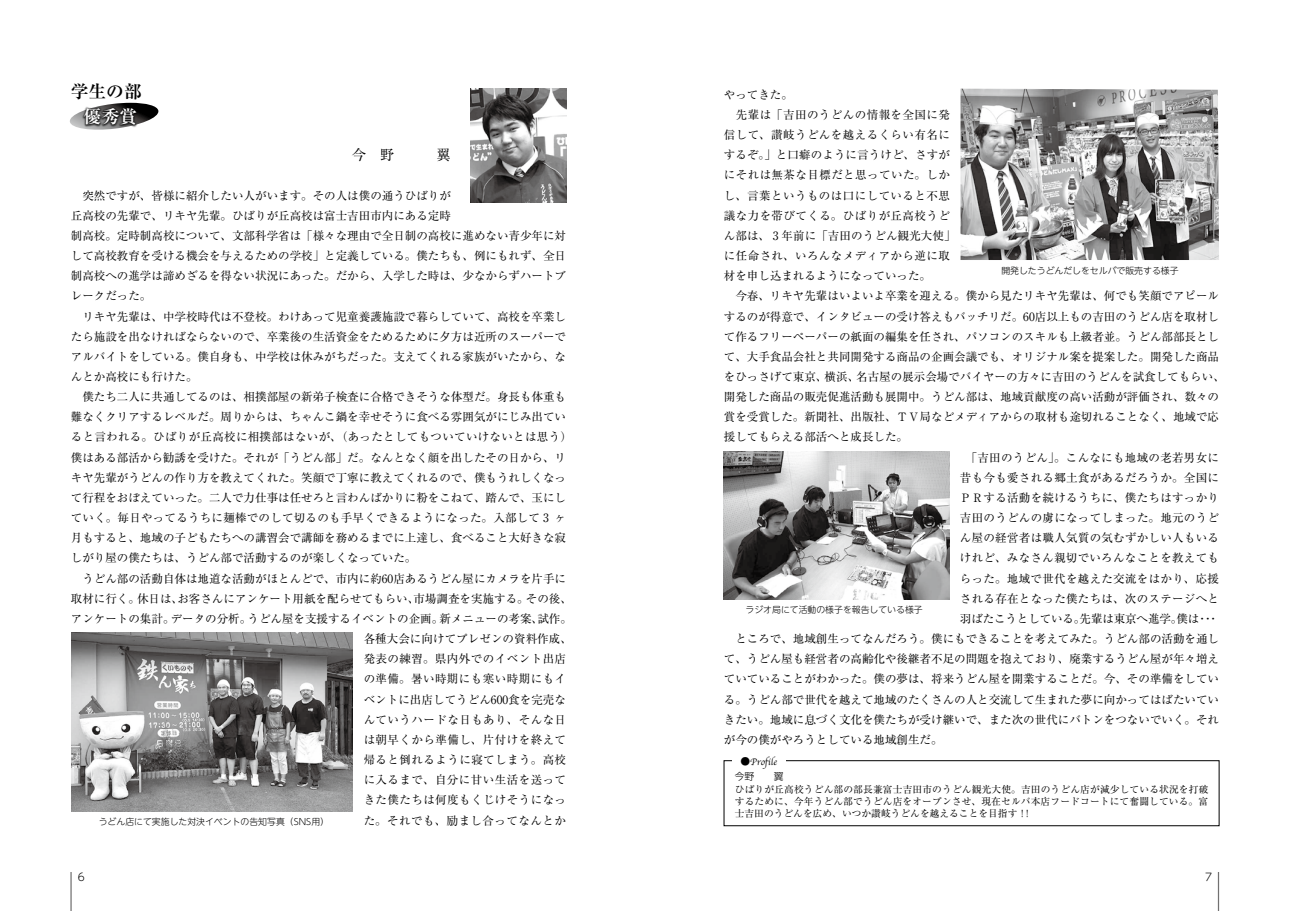
<style>
.page{position:relative;width:1290px;height:911px;background:#fff}
.page>*{position:absolute;margin:0;border:0;box-sizing:border-box;transform-origin:0 0}
.t1{font:700 17.75px "Ryumin Pro";color:#000}
.t2{font:700 17.75px "Ryumin Pro";color:#fff}
.t3{font:11.5px "Ryumin Pro";color:#000}
.t4{font:11.5px "Ryumin Pro";letter-spacing:.025em;color:#000}
.t5{font:11.5px "Ryumin Pro";letter-spacing:.035em;color:#000}
.t6{font:11.5px "Ryumin Pro";letter-spacing:.04em;color:#000}
.t7{font:11.5px "Ryumin Pro";letter-spacing:.02em;color:#000}
.t8{font:300 10.62px "UD Shin M Go Pro";color:#000}
.t9{font:9.75px/12.4px "Ryumin Pro";color:#000;text-align:justify}
.t10{font:9.75px "Apple Chancery";color:#000}
.t11{font:300 9.75px "UD Shin Go Pr 6";color:#000}
.t12{font:300 8.88px "UD Shin M Go Pro";color:#000}
.s1{font-family:"Koz Min Pro"}
</style>
<div class="page">
<div style="left:724px;top:760px;width:495px;height:66px;border:1px solid #000"></div>
<div style="left:732px;top:756px;width:53px;height:10px;background:#fff"></div>
<img style="left:471px;top:89px;width:95px;height:113px">
<img style="left:71px;top:632px;width:282px;height:179px">
<img style="left:960px;top:89px;width:259px;height:171px">
<img style="left:724px;top:452px;width:225px;height:147px">
<svg style="left:70px;top:103px;width:89px;height:27px"></svg>
<div style="left:82px;top:106px;width:57px;height:21px;background:#000;opacity:.75"></div>
<hr style="left:70px;top:872px;width:2px;height:39px;background:#727171">
<hr style="left:1218px;top:872px;width:1px;height:39px;background:#727171">
<h1 class="t1" style="left:71px;top:77px;width:72px">学生の部</h1>
<h1 class="t2" style="left:84px;top:103px;width:55px">優秀賞</h1>
<p class="t3" style="left:71px;top:186px;width:382px">　突然ですが、皆様に紹介したい人がいます。その人は僕の通うひばりが</p>
<p class="t3" style="left:71px;top:206px;width:382px">丘高校の先輩で、リキヤ先輩。ひばりが丘高校は富士吉田市内にある定時</p>
<p class="t3" style="left:71px;top:226px;width:497px">制高校。定時制高校について、文部科学省は「様々な理由で全日制の高校に進めない青少年に対</p>
<p class="t3" style="left:71px;top:247px;width:497px">して高校教育を受ける機会を与えるための学校」と定義している。僕たちも、例にもれず、全日</p>
<p class="t3" style="left:71px;top:267px;width:497px">制高校への進学は諦めざるを得ない状況にあった。だから、入学した時は、少なからずハートブ</p>
<p class="t3" style="left:71px;top:287px;width:82px">レークだった。</p>
<p class="t3" style="left:71px;top:307px;width:497px">　リキヤ先輩は、中学校時代は不登校。わけあって児童養護施設で暮らしていて、高校を卒業し</p>
<p class="t3" style="left:71px;top:327px;width:497px">たら施設を出なければならないので、卒業後の生活資金をためるために夕方は近所のスーパーで</p>
<p class="t3" style="left:71px;top:347px;width:497px">アルバイトをしている。僕自身も、中学校は休みがちだった。支えてくれる家族がいたから、な</p>
<p class="t3" style="left:71px;top:368px;width:128px">んとか高校にも行けた。</p>
<p class="t3" style="left:71px;top:388px;width:497px">　僕たち二人に共通してるのは、相撲部屋の新弟子検査に合格できそうな体型だ。身長も体重も</p>
<p class="t3" style="left:71px;top:408px;width:497px">難なくクリアするレベルだ。周りからは、ちゃんこ鍋を幸せそうに食べる雰囲気がにじみ出てい</p>
<p class="t4" style="left:71px;top:428px;width:503px">ると言われる。ひばりが丘高校に相撲部はないが、（あったとしてもついていけないとは思う）</p>
<p class="t3" style="left:71px;top:448px;width:497px">僕はある部活から勧誘を受けた。それが「うどん部」だ。なんとなく顔を出したその日から、リ</p>
<p class="t3" style="left:71px;top:468px;width:497px">キヤ先輩がうどんの作り方を教えてくれた。笑顔で丁寧に教えてくれるので、僕もうれしくなっ</p>
<p class="t3" style="left:71px;top:488px;width:497px">て行程をおぼえていった。二人で力仕事は任せろと言わんばかりに粉をこねて、踏んで、玉にし</p>
<p class="t7" style="left:71px;top:509px;width:497px">ていく。毎日やってるうちに麺棒でのして切るのも手早くできるようになった。入部して 3 ヶ</p>
<p class="t3" style="left:71px;top:529px;width:497px">月もすると、地域の子どもたちへの講習会で講師を務めるまでに上達し、食べること大好きな寂</p>
<p class="t3" style="left:71px;top:549px;width:347px">しがり屋の僕たちは、うどん部で活動するのが楽しくなっていた。</p>
<p class="t3" style="left:71px;top:569px;width:497px">　うどん部の活動自体は地道な活動がほとんどで、市内に約60店あるうどん屋にカメラを片手に</p>
<p class="t3" style="left:71px;top:589px;width:502px">取材に行く。休日は、お客さんにアンケート用紙を配らせてもらい、市場調査を実施する。その後、</p>
<p class="t3" style="left:71px;top:609px;width:502px">アンケートの集計。データの分析。うどん屋を支援するイベントの企画。新メニューの考案、試作。</p>
<p class="t3" style="left:364px;top:629px;width:210px">各種大会に向けてプレゼンの資料作成、</p>
<p class="t6" style="left:364px;top:650px;width:204px">発表の練習。県内外でのイベント出店</p>
<p class="t6" style="left:364px;top:670px;width:204px">の準備。暑い時期にも寒い時期にもイ</p>
<p class="t3" style="left:364px;top:690px;width:204px">ベントに出店してうどん600食を完売な</p>
<p class="t6" style="left:364px;top:710px;width:204px">んていうハードな日もあり、そんな日</p>
<p class="t6" style="left:364px;top:730px;width:204px">は朝早くから準備し、片付けを終えて</p>
<p class="t6" style="left:364px;top:750px;width:204px">帰ると倒れるように寝てしまう。高校</p>
<p class="t6" style="left:364px;top:771px;width:204px">に入るまで、自分に甘い生活を送って</p>
<p class="t5" style="left:364px;top:791px;width:204px">きた僕たちは何度もくじけそうになっ</p>
<p class="t6" style="left:364px;top:811px;width:204px">た。それでも、励まし合ってなんとか</p>
<p class="t12" style="left:99px;top:814px;width:232px">うどん店にて実施した対決イベントの告知写真（SNS用）</p>
<p class="t3" style="left:724px;top:85px;width:71px">やってきた。</p>
<p class="t5" style="left:724px;top:106px;width:228px">　先輩は「吉田のうどんの情報を全国に発</p>
<p class="t5" style="left:724px;top:126px;width:228px">信して、讃岐うどんを越えるくらい有名に</p>
<p class="t3" style="left:724px;top:146px;width:228px">するぞ。」と口癖のように言うけど、さすが</p>
<p class="t5" style="left:724px;top:166px;width:228px">にそれは無茶な目標だと思っていた。しか</p>
<p class="t5" style="left:724px;top:186px;width:228px">し、言葉というものは口にしていると不思</p>
<p class="t5" style="left:724px;top:206px;width:228px">議な力を帯びてくる。ひばりが丘高校うど</p>
<p class="t3" style="left:724px;top:226px;width:233px">ん部は、 3 年前に「吉田のうどん観光大使」</p>
<p class="t5" style="left:724px;top:247px;width:228px">に任命され、いろんなメディアから逆に取</p>
<p class="t3" style="left:724px;top:267px;width:209px">材を申し込まれるようになっていった。</p>
<p class="t3" style="left:724px;top:287px;width:497px">　今春、リキヤ先輩はいよいよ卒業を迎える。僕から見たリキヤ先輩は、何でも笑顔でアピール</p>
<p class="t3" style="left:724px;top:307px;width:497px">するのが得意で、インタビューの受け答えもバッチリだ。60店以上もの吉田のうどん店を取材し</p>
<p class="t3" style="left:724px;top:327px;width:497px">て作るフリーペーパーの紙面の編集を任され、パソコンのスキルも上級者並。うどん部部長とし</p>
<p class="t3" style="left:724px;top:347px;width:497px">て、大手食品会社と共同開発する商品の企画会議でも、オリジナル案を提案した。開発した商品</p>
<p class="t3" style="left:724px;top:368px;width:502px">をひっさげて東京、横浜、名古屋の展示会場でバイヤーの方々に吉田のうどんを試食してもらい、</p>
<p class="t3" style="left:724px;top:388px;width:497px">開発した商品の販売促進活動も展開中。うどん部は、地域貢献度の高い活動が評価され、数々の</p>
<p class="t3" style="left:724px;top:408px;width:497px">賞を受賞した。新聞社、出版社、ＴＶ局などメディアからの取材も途切れることなく、地域で応</p>
<p class="t3" style="left:724px;top:428px;width:186px">援してもらえる部活へと成長した。</p>
<p class="t4" style="left:960px;top:448px;width:261px">　「吉田のうどん」。こんなにも地域の老若男女に</p>
<p class="t4" style="left:960px;top:468px;width:261px">昔も今も愛される郷土食があるだろうか。全国に</p>
<p class="t4" style="left:960px;top:488px;width:261px">ＰＲする活動を続けるうちに、僕たちはすっかり</p>
<p class="t4" style="left:960px;top:509px;width:261px">吉田のうどんの虜になってしまった。地元のうど</p>
<p class="t4" style="left:960px;top:529px;width:261px">ん屋の経営者は職人気質の気むずかしい人もいる</p>
<p class="t4" style="left:960px;top:549px;width:261px">けれど、みなさん親切でいろんなことを教えても</p>
<p class="t4" style="left:960px;top:569px;width:261px">らった。地域で世代を越えた交流をはかり、応援</p>
<p class="t4" style="left:960px;top:589px;width:261px">される存在となった僕たちは、次のステージへと</p>
<p class="t3" style="left:960px;top:609px;width:261px">羽ばたこうとしている。先輩は東京へ進学。僕は・・・</p>
<p class="t3" style="left:724px;top:629px;width:497px">　ところで、地域創生ってなんだろう。僕にもできることを考えてみた。うどん部の活動を通し</p>
<p class="t3" style="left:724px;top:650px;width:497px">て、うどん屋も経営者の高齢化や後継者不足の問題を抱えており、廃業するうどん屋が年々増え</p>
<p class="t3" style="left:724px;top:670px;width:497px">ていていることがわかった。僕の夢は、将来うどん屋を開業することだ。今、その準備をしてい</p>
<p class="t3" style="left:724px;top:690px;width:497px">る。うどん部で世代を越えて地域のたくさんの人と交流して生まれた夢に向かってはばたいてい</p>
<p class="t3" style="left:724px;top:710px;width:497px">きたい。地域に息づく文化を僕たちが受け継いで、また次の世代にバトンをつないでいく。それ</p>
<p class="t3" style="left:724px;top:730px;width:220px">が今の僕がやろうとしている地域創生だ。</p>
<p class="t11" style="left:735px;top:768px;width:50px">今野　　翼</p>
<p class="t9" style="left:735px;top:782px;width:475px">ひばりが丘高校うどん部の部長兼富士吉田市のうどん観光大使。吉田のうどん店が減少している状況を打破するために、今年うどん部でうどん店をオープンさせ、現在セルバ本店フードコートにて奮闘している。富士吉田のうどんを広め、いつか讃岐うどんを越えることを目指す！！</p>
<p class="t12" style="left:1001px;top:263px;width:179px">開発したうどんだしをセルバで販売する様子</p>
<p class="t12" style="left:745px;top:602px;width:179px">ラジオ局にて活動の様子を報告している様子</p>
<p class="t10" style="left:740px;top:754px;width:38px"><span class="s1">●</span>Profile</p>
<p class="t8" style="left:78px;top:868px;width:9px">6</p>
<p class="t8" style="left:1205px;top:868px;width:9px">7</p>
</div>
